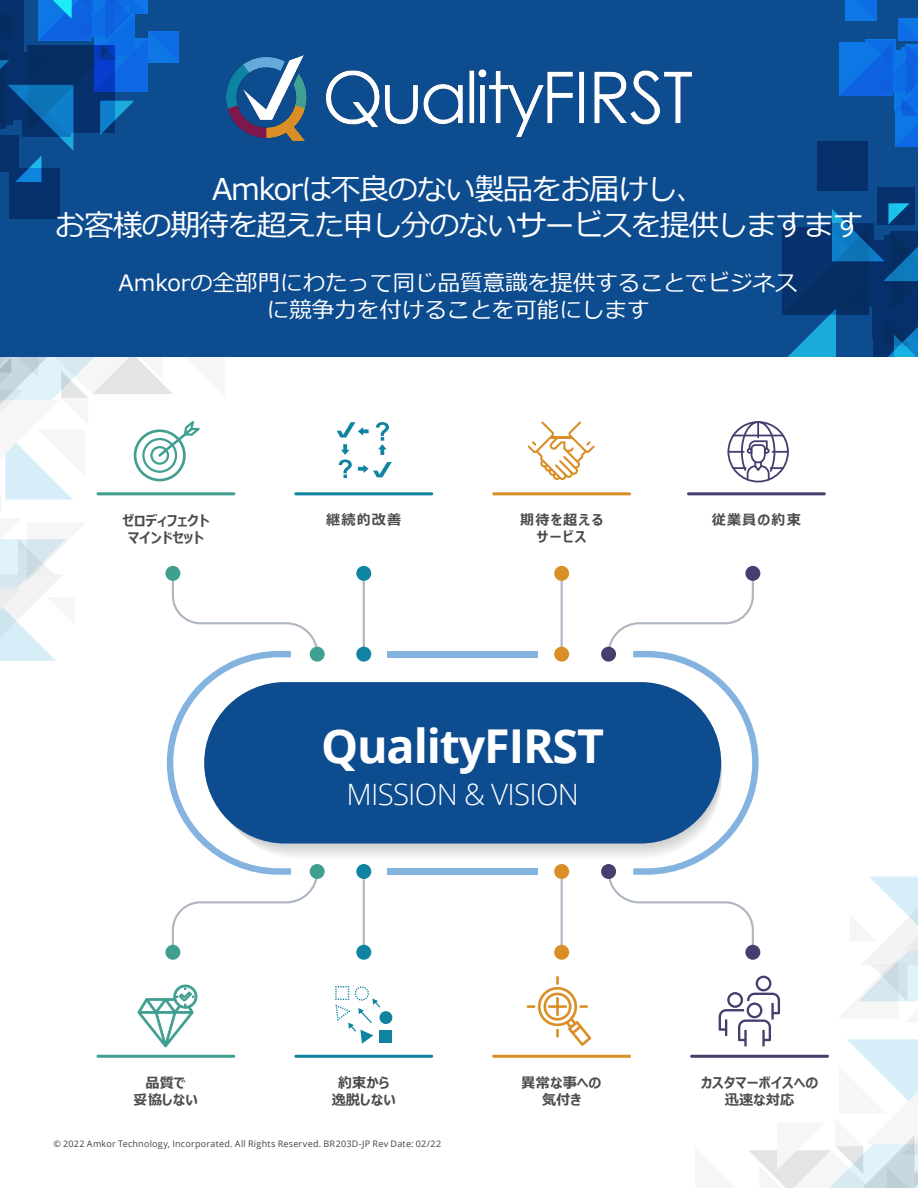
<style>
.page{position:relative;width:918px;height:1188px;background:#fff}
.page>*{position:absolute;margin:0;border:0;box-sizing:border-box;transform-origin:0 0}
.t1{font:700 46.65px "Open Sans";letter-spacing:-.025em;color:#fff}
.t2{font:30px/36px "Meiryo";letter-spacing:-.04em;color:#fff;text-align:center}
.t3{font:300 29.4px "Open Sans";letter-spacing:-.025em;color:#fff}
.t4{font:22.5px/27px "Meiryo";color:#fff;text-align:center}
.t5{font:700 14.1px/17px "Meiryo UI";color:#211e1e;text-align:center}
.t6{font:700 14.1px/17px "Meiryo UI";letter-spacing:.075em;color:#211e1e;text-align:center}
.t7{font:9px "Open Sans";letter-spacing:.025em;color:#414042}
</style>
<div class="page">
<div style="left:0;top:0;width:918px;height:357px;background:#0d4c8f"></div>
<svg style="left:782px;top:0;width:136px;height:357px"></svg>
<svg style="left:0;top:0;width:179px;height:219px"></svg>
<div style="left:204px;top:682px;width:517px;height:162px;background:#0d4c8f;border-radius:81px"></div>
<div style="left:310px;top:864px;width:15px;height:15px;background:#409f91;border-radius:50%"></div>
<div style="left:165px;top:945px;width:15px;height:15px;background:#409f91;border-radius:50%"></div>
<div style="left:601px;top:864px;width:15px;height:15px;background:#483d6e;border-radius:50%"></div>
<div style="left:388px;top:868px;width:150px;height:7px;background:#84b3e0"></div>
<div style="left:388px;top:651px;width:150px;height:6px;background:#84b3e0"></div>
<div style="left:294px;top:492px;width:139px;height:3px;border:2px solid #0f83a0"></div>
<div style="left:492px;top:492px;width:139px;height:3px;border:2px solid #da8e26"></div>
<div style="left:687px;top:492px;width:139px;height:3px;border:2px solid #483d6e"></div>
<svg style="left:728px;top:421px;width:60px;height:60px"></svg>
<div style="left:97px;top:1055px;width:138px;height:3px;border:2px solid #409f91"></div>
<svg style="left:137px;top:985px;width:60px;height:62px"></svg>
<div style="left:294px;top:1055px;width:139px;height:3px;border:2px solid #0f83a0"></div>
<hr style="left:363px;top:870px;width:2px;height:83px;background:#afb6c1">
<div style="left:356px;top:945px;width:15px;height:15px;background:#0f83a0;border-radius:50%"></div>
<div style="left:356px;top:864px;width:15px;height:15px;background:#0f83a0;border-radius:50%"></div>
<div style="left:379px;top:1030px;width:13px;height:12px;background:#0f83a0"></div>
<div style="left:379px;top:1011px;width:13px;height:13px;background:#0f83a0;border-radius:50%"></div>
<svg style="left:335px;top:986px;width:45px;height:58px"></svg>
<hr style="left:561px;top:870px;width:2px;height:83px;background:#afb6c1">
<div style="left:554px;top:945px;width:15px;height:15px;background:#da8e26;border-radius:50%"></div>
<div style="left:554px;top:864px;width:15px;height:15px;background:#da8e26;border-radius:50%"></div>
<div style="left:492px;top:1055px;width:139px;height:3px;border:2px solid #da8e26"></div>
<div style="left:310px;top:647px;width:15px;height:15px;background:#409f91;border-radius:50%"></div>
<div style="left:601px;top:647px;width:15px;height:15px;background:#483d6e;border-radius:50%"></div>
<div style="left:745px;top:566px;width:15px;height:15px;background:#483d6e;border-radius:50%"></div>
<hr style="left:363px;top:572px;width:2px;height:83px;background:#afb6c1">
<div style="left:356px;top:566px;width:15px;height:15px;background:#0f83a0;border-radius:50%"></div>
<div style="left:356px;top:647px;width:15px;height:15px;background:#0f83a0;border-radius:50%"></div>
<hr style="left:561px;top:572px;width:2px;height:83px;background:#afb6c1">
<div style="left:554px;top:566px;width:15px;height:15px;background:#da8e26;border-radius:50%"></div>
<div style="left:554px;top:647px;width:15px;height:15px;background:#da8e26;border-radius:50%"></div>
<svg style="left:0;top:357px;width:318px;height:596px"></svg>
<svg style="left:528px;top:421px;width:67px;height:59px"></svg>
<svg style="left:358px;top:462px;width:34px;height:15px"></svg>
<svg style="left:337px;top:422px;width:32px;height:16px"></svg>
<svg style="left:376px;top:422px;width:13px;height:33px"></svg>
<svg style="left:339px;top:444px;width:13px;height:34px"></svg>
<svg style="left:608px;top:572px;width:310px;height:616px"></svg>
<svg style="left:528px;top:977px;width:64px;height:69px"></svg>
<img style="left:227px;top:55px;width:464px;height:85px">
<p class="t2" style="left:55px;top:172px;width:809px">Amkorは不良のない製品をお届けし、<br>お客様の期待を超えた申し分のないサービスを提供しますます</p>
<p class="t4" style="left:119px;top:271px;width:681px">Amkorの全部門にわたって同じ品質意識を提供することでビジネスに競争力を付けることを可能にします</p>
<h3 class="t5" style="left:122px;top:513px;width:89px">ゼロディフェクトマインドセット</h3>
<h3 class="t5" style="left:326px;top:513px;width:77px">継続的改善</h3>
<h3 class="t6" style="left:520px;top:513px;width:84px">期待を超えるサービス</h3>
<h3 class="t5" style="left:712px;top:513px;width:91px">従業員の約束</h3>
<p class="t1" style="left:321px;top:713px;width:285px">QualityFIRST</p>
<p class="t3" style="left:346px;top:774px;width:234px">MISSION &amp; VISION</p>
<h3 class="t5" style="left:134px;top:1076px;width:66px">品質で<br>妥協しない</h3>
<h3 class="t5" style="left:332px;top:1076px;width:66px">約束から逸脱しない</h3>
<h3 class="t5" style="left:522px;top:1076px;width:81px">異常な事への気付き</h3>
<h3 class="t5" style="left:701px;top:1076px;width:119px">カスタマーボイスへの迅速な対応</h3>
<p class="t7" style="left:53px;top:1138px;width:389px">© 2022 Amkor Technology, Incorporated. All Rights Reserved. BR203D-JP Rev Date: 02/22</p>
</div>
